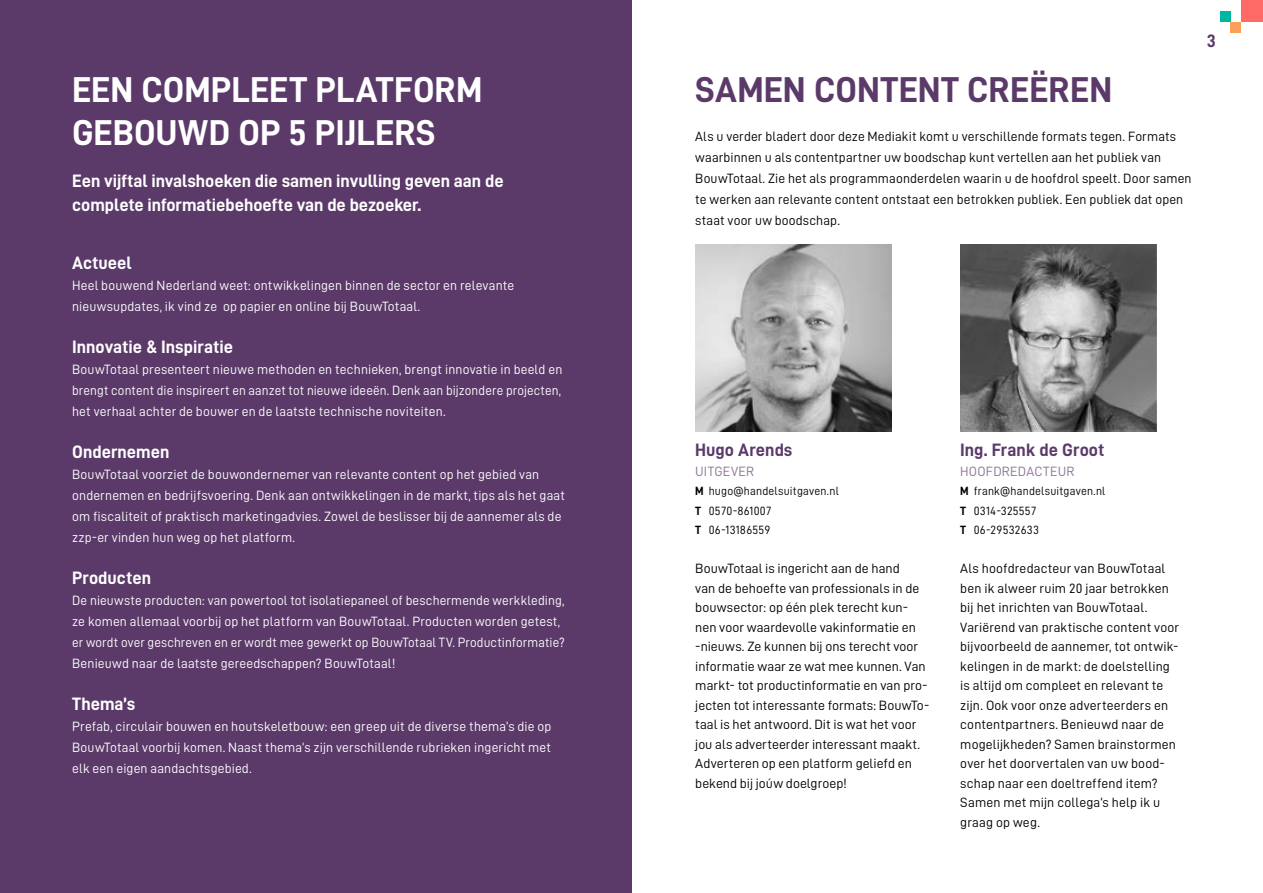
<style>
.page{position:relative;width:1263px;height:893px;background:#fff}
.page>*{position:absolute;margin:0;border:0;box-sizing:border-box;transform-origin:0 0}
.t1{font:36px/42.9px "D DIN Bold";color:#fff}
.t2{font:36px "D DIN Bold";color:#5b3a69}
.t3{font:18px/24px "D DIN Bold";color:#fff}
.t4{font:18px "D DIN Bold";color:#5b3a69}
.t5{font:13.5px/19.5px "D DIN";letter-spacing:.01em;color:#000}
.t6{font:13.5px/21px "D DIN";letter-spacing:.01em;color:#fff}
.t7{font:13.5px "D DIN";letter-spacing:.015em;color:#8c7596}
.t8{font:12px/19.5px "D DIN";letter-spacing:.02em;color:#000}
.s1{font-family:"D DIN Bold"}
</style>
<div class="page">
<div style="left:0;top:0;width:631px;height:893px;background:#5b3a69"></div>
<img style="left:960px;top:244px;width:196px;height:188px">
<img style="left:695px;top:244px;width:196px;height:188px">
<div style="left:1219px;top:11px;width:11px;height:11px;background:#00b8a1"></div>
<div style="left:1230px;top:22px;width:11px;height:11px;background:#faa157"></div>
<div style="left:1241px;top:0;width:22px;height:22px;background:#ff6a65"></div>
<h1 class="t1" style="left:72px;top:67px;width:412px">EEN COMPLEET PLATFORM<br>GEBOUWD OP 5 PIJLERS</h1>
<h2 class="t3" style="left:72px;top:168px;width:433px">Een vijftal invalshoeken die samen invulling geven aan de complete informatiebehoefte van de bezoeker.</h2>
<h2 class="t3" style="left:72px;top:251px;width:61px">Actueel</h2>
<p class="t6" style="left:72px;top:275px;width:444px">Heel bouwend Nederland weet: ontwikkelingen binnen de sector en relevante nieuwsupdates, ik vind ze op papier en online bij BouwTotaal.</p>
<h2 class="t3" style="left:72px;top:335px;width:162px">Innovatie &amp; Inspiratie</h2>
<p class="t6" style="left:72px;top:359px;width:492px;text-align:justify">BouwTotaal presenteert nieuwe methoden en technieken, brengt innovatie in beeld en brengt content die inspireert en aanzet tot nieuwe ideeën. Denk aan bijzondere projecten, het verhaal achter de bouwer en de laatste technische noviteiten.</p>
<h2 class="t3" style="left:72px;top:440px;width:99px">Ondernemen</h2>
<p class="t6" style="left:72px;top:464px;width:494px">BouwTotaal voorziet de bouwondernemer van relevante content op het gebied van ondernemen en bedrijfsvoering. Denk aan ontwikkelingen in de markt, tips als het gaat om fiscaliteit of praktisch marketingadvies. Zowel de beslisser bij de aannemer als de zzp-er vinden hun weg op het platform.</p>
<h2 class="t3" style="left:72px;top:566px;width:80px">Producten</h2>
<p class="t6" style="left:72px;top:590px;width:494px">De nieuwste producten: van powertool tot isolatiepaneel of beschermende werkkleding, ze komen allemaal voorbij op het platform van BouwTotaal. Producten worden getest, er wordt over geschreven en er wordt mee gewerkt op BouwTotaal TV. Productinformatie?<br>Benieuwd naar de laatste gereedschappen? BouwTotaal!</p>
<h2 class="t3" style="left:72px;top:692px;width:65px">Thema’s</h2>
<p class="t6" style="left:72px;top:716px;width:481px;text-align:justify">Prefab, circulair bouwen en houtskeletbouw: een greep uit de diverse thema’s die op BouwTotaal voorbij komen. Naast thema’s zijn verschillende rubrieken ingericht met elk een eigen aandachtsgebied.</p>
<h1 class="t2" style="left:695px;top:70px;width:418px">SAMEN CONTENT CREËREN</h1>
<p class="t5" style="left:695px;top:126px;width:498px;line-height:21px">Als u verder bladert door deze Mediakit komt u verschillende formats tegen. Formats waarbinnen u als contentpartner uw boodschap kunt vertellen aan het publiek van BouwTotaal. Zie het als programmaonderdelen waarin u de hoofdrol speelt. Door samen te werken aan relevante content ontstaat een betrokken publiek. Een publiek dat open staat voor uw boodschap.</p>
<h2 class="t4" style="left:1207px;top:31px;width:11px">3</h2>
<h2 class="t4" style="left:695px;top:440px;width:99px">Hugo Arends</h2>
<p class="t7" style="left:695px;top:463px;width:60px">UITGEVER</p>
<p class="t8" style="left:695px;top:481px;width:145px"><span class="s1">M</span> hugo@handelsuitgaven.nl<br><span class="s1">T</span> 0570-861007<br><span class="s1">T</span> 06-13186559</p>
<p class="t5" style="left:695px;top:558px;width:236px">BouwTotaal is ingericht aan de hand<br>van de behoefte van professionals in de bouwsector: op één plek terecht kun&shy;nen voor waardevolle vakinformatie en -nieuws. Ze kunnen bij ons terecht voor informatie waar ze wat mee kunnen. Van markt- tot productinformatie en van pro&shy;jecten tot interessante formats: BouwTo&shy;taal is het antwoord. Dit is wat het voor jou als adverteerder interessant maakt.<br>Adverteren op een platform geliefd en bekend bij joúw doelgroep!</p>
<h2 class="t4" style="left:960px;top:440px;width:146px">Ing. Frank de Groot</h2>
<p class="t7" style="left:960px;top:463px;width:116px">HOOFDREDACTEUR</p>
<p class="t8" style="left:960px;top:481px;width:147px"><span class="s1">M</span> frank@handelsuitgaven.nl<br><span class="s1">T</span> 0314-325557<br><span class="s1">T</span> 06-29532633</p>
<p class="t5" style="left:960px;top:558px;width:220px">Als hoofdredacteur van BouwTotaal ben ik alweer ruim 20 jaar betrokken bij het inrichten van BouwTotaal.<br>Variërend van praktische content voor bijvoorbeeld de aannemer, tot ontwik&shy;kelingen in de markt: de doelstelling is altijd om compleet en relevant te zijn. Ook voor onze adverteerders en contentpartners. Benieuwd naar de mogelijkheden? Samen brainstormen over het doorvertalen van uw bood&shy;schap naar een doeltreffend item?<br>Samen met mijn collega’s help ik u graag op weg.</p>
</div>
